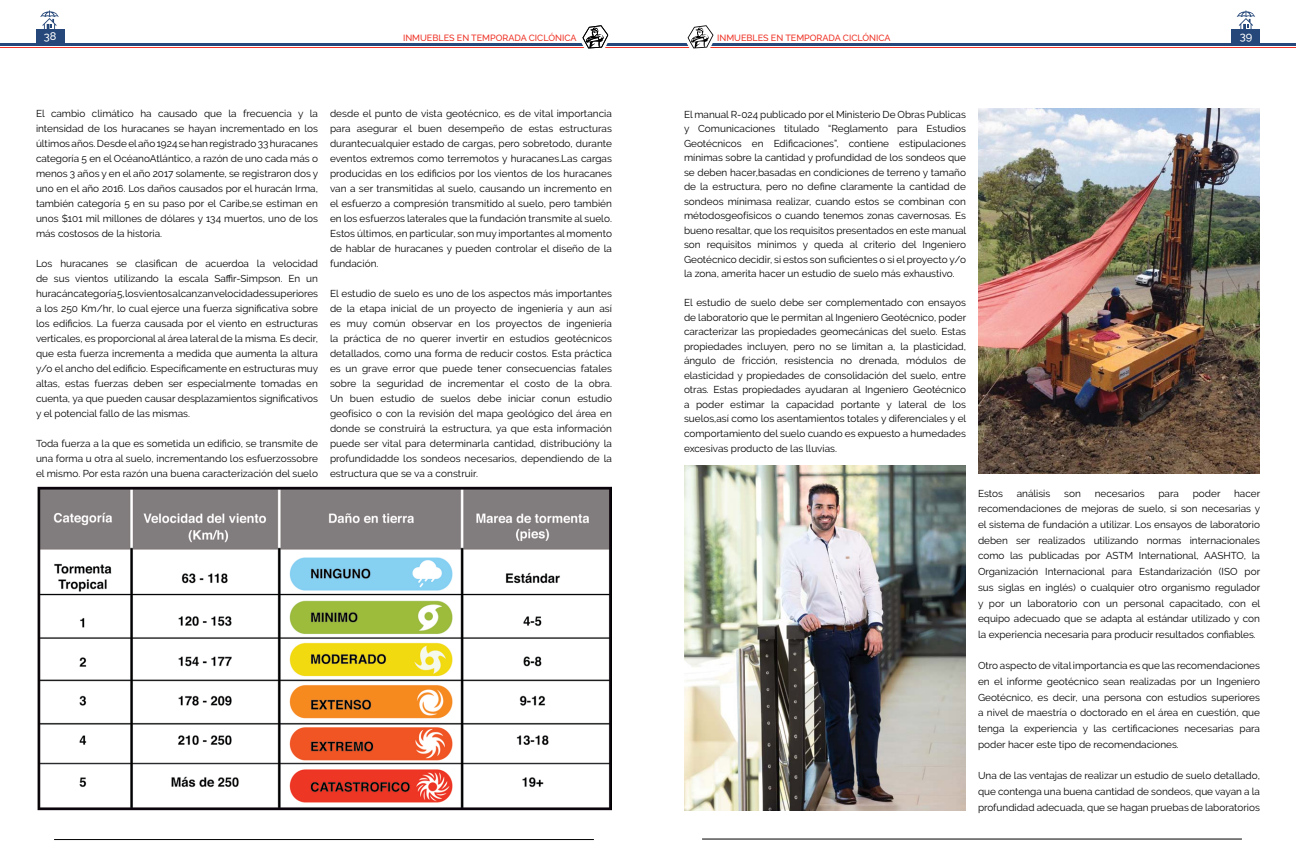
<style>
.page{position:relative;width:1296px;height:864px;background:#fff}
.page>*{position:absolute;margin:0;border:0;box-sizing:border-box;transform-origin:0 0}
.t1{font:500 11.1px "Raleway";color:#fff}
.t2{font:10px/15px "Raleway";color:#000;text-align:justify}
.t3{font:500 9px "Raleway";color:#ee3124}
</style>
<div class="page">
<hr style="left:0;top:43px;width:648px;height:3px;background:#254779">
<hr style="left:648px;top:43px;width:648px;height:3px;background:#254779">
<hr style="left:54px;top:839px;width:540px;height:1px;background:#000">
<hr style="left:702px;top:839px;width:540px;height:1px;background:#000">
<hr style="left:0;top:47px;width:648px;height:1px;background:#ee3124">
<hr style="left:648px;top:47px;width:648px;height:1px;background:#ee3124">
<svg style="left:581px;top:25px;width:28px;height:24px"></svg>
<svg style="left:686px;top:25px;width:28px;height:24px"></svg>
<div style="left:1232px;top:30px;width:28px;height:13px;background:#254779"></div>
<div style="left:36px;top:30px;width:28px;height:13px;background:#254779"></div>
<svg style="left:40px;top:10px;width:19px;height:20px"></svg>
<svg style="left:1237px;top:10px;width:18px;height:20px"></svg>
<img style="left:978px;top:108px;width:282px;height:366px">
<img style="left:37px;top:487px;width:575px;height:323px">
<img style="left:684px;top:466px;width:282px;height:345px">
<p class="t1" style="left:44px;top:30px;width:14px">38</p>
<p class="t3" style="left:403px;top:33px;width:159px">INMUEBLES EN TEMPORADA CICLÓNICA</p>
<p class="t3" style="left:717px;top:33px;width:159px">INMUEBLES EN TEMPORADA CICLÓNICA</p>
<p class="t1" style="left:1240px;top:30px;width:14px">39</p>
<p class="t2" style="left:36px;top:106px;width:284px">El cambio climático ha causado que la frecuencia y la intensidad de los huracanes se hayan incrementado en los últimos años. Desde el año 1924 se han registrado 33 huracanes categoría 5 en el OcéanoAtlántico, a razón de uno cada más o menos 3 años y en el año 2017 solamente, se registraron dos y uno en el año 2016. Los daños causados por el huracán Irma, también categoría 5 en su paso por el Caribe,se estiman en unos $101 mil millones de dólares y 134 muertos, uno de los más costosos de la historia.</p>
<p class="t2" style="left:36px;top:256px;width:284px">Los huracanes se clasifican de acuerdoa la velocidad de sus vientos utilizando la escala Saffir-Simpson. En un huracáncategoría 5, los vientos alcanzan velocidadessuperiores a los 250 Km/hr, lo cual ejerce una fuerza significativa sobre los edificios. La fuerza causada por el viento en estructuras verticales, es proporcional al área lateral de la misma. Es decir, que esta fuerza incrementa a medida que aumenta la altura y/o el ancho del edificio. Específicamente en estructuras muy altas, estas fuerzas deben ser especialmente tomadas en cuenta, ya que pueden causar desplazamientos significativos y el potencial fallo de las mismas.</p>
<p class="t2" style="left:36px;top:436px;width:284px">Toda fuerza a la que es sometida un edificio, se transmite de una forma u otra al suelo, incrementando los esfuerzossobre el mismo. Por esta razón una buena caracterización del suelo</p>
<p class="t2" style="left:330px;top:106px;width:284px">desde el punto de vista geotécnico, es de vital importancia para asegurar el buen desempeño de estas estructuras durantecualquier estado de cargas, pero sobretodo, durante eventos extremos como terremotos y huracanes.Las cargas producidas en los edificios por los vientos de los huracanes van a ser transmitidas al suelo, causando un incremento en el esfuerzo a compresión transmitido al suelo, pero también en los esfuerzos laterales que la fundación transmite al suelo.<br>Estos últimos, en particular, son muy importantes al momento de hablar de huracanes y pueden controlar el diseño de la fundación.</p>
<p class="t2" style="left:330px;top:286px;width:284px">El estudio de suelo es uno de los aspectos más importantes de la etapa inicial de un proyecto de ingeniería y aun así es muy común observar en los proyectos de ingeniería la práctica de no querer invertir en estudios geotécnicos detallados, como una forma de reducir costos. Esta práctica es un grave error que puede tener consecuencias fatales sobre la seguridad de incrementar el costo de la obra.<br>Un buen estudio de suelos debe iniciar conun estudio geofísico o con la revisión del mapa geológico del área en donde se construirá la estructura, ya que esta información puede ser vital para determinarla cantidad, distribucióny la profundidadde los sondeos necesarios, dependiendo de la estructura que se va a construir.</p>
<p class="t2" style="left:684px;top:107px;width:284px;line-height:14.5px">El manual R-024 publicado por el Ministerio De Obras Publicas y Comunicaciones titulado “Reglamento para Estudios Geotécnicos en Edificaciones”, contiene estipulaciones mínimas sobre la cantidad y profundidad de los sondeos que se deben hacer,basadas en condiciones de terreno y tamaño de la estructura, pero no define claramente la cantidad de sondeos mínimasa realizar, cuando estos se combinan con métodosgeofísicos o cuando tenemos zonas cavernosas. Es bueno resaltar, que los requisitos presentados en este manual son requisitos mínimos y queda al criterio del Ingeniero Geotécnico decidir, si estos son suficientes o si el proyecto y/o la zona, amerita hacer un estudio de suelo más exhaustivo.</p>
<p class="t2" style="left:684px;top:296px;width:284px;line-height:14.6px">El estudio de suelo debe ser complementado con ensayos de laboratorio que le permitan al Ingeniero Geotécnico, poder caracterizar las propiedades geomecánicas del suelo. Estas propiedades incluyen, pero no se limitan a, la plasticidad, ángulo de fricción, resistencia no drenada, módulos de elasticidad y propiedades de consolidación del suelo, entre otras. Estas propiedades ayudaran al Ingeniero Geotécnico a poder estimar la capacidad portante y lateral de los suelos,así como los asentamientos totales y diferenciales y el comportamiento del suelo cuando es expuesto a humedades excesivas producto de las lluvias.</p>
<p class="t2" style="left:978px;top:485px;width:284px;line-height:15.7px;text-indent:256px">hacer recomendaciones de mejoras de suelo, si son necesarias y el sistema de fundación a utilizar. Los ensayos de laboratorio deben ser realizados utilizando normas internacionales como las publicadas por ASTM International, AASHTO, la Organización Internacional para Estandarización (ISO por sus siglas en inglés) o cualquier otro organismo regulador y por un laboratorio con un personal capacitado, con el equipo adecuado que se adapta al estándar utilizado y con la experiencia necesaria para producir resultados confiables.</p>
<p class="t2" style="left:978px;top:658px;width:284px;line-height:15.7px">Otro aspecto de vital importancia es que las recomendaciones en el informe geotécnico sean realizadas por un Ingeniero Geotécnico, es decir, una persona con estudios superiores a nivel de maestría o doctorado en el área en cuestión, que tenga la experiencia y las certificaciones necesarias para poder hacer este tipo de recomendaciones.</p>
<p class="t2" style="left:978px;top:768px;width:284px;line-height:15.7px">Una de las ventajas de realizar un estudio de suelo detallado, que contenga una buena cantidad de sondeos, que vayan a la profundidad adecuada, que se hagan pruebas de laboratorios</p>
<p class="t2" style="left:978px;top:486px;width:26px">Estos</p>
<p class="t2" style="left:1017px;top:486px;width:35px">análisis</p>
<p class="t2" style="left:1064px;top:486px;width:18px">son</p>
<p class="t2" style="left:1095px;top:486px;width:51px">necesarios</p>
<p class="t2" style="left:1158px;top:486px;width:22px">para</p>
<p class="t2" style="left:1193px;top:486px;width:29px">poder</p>
</div>
